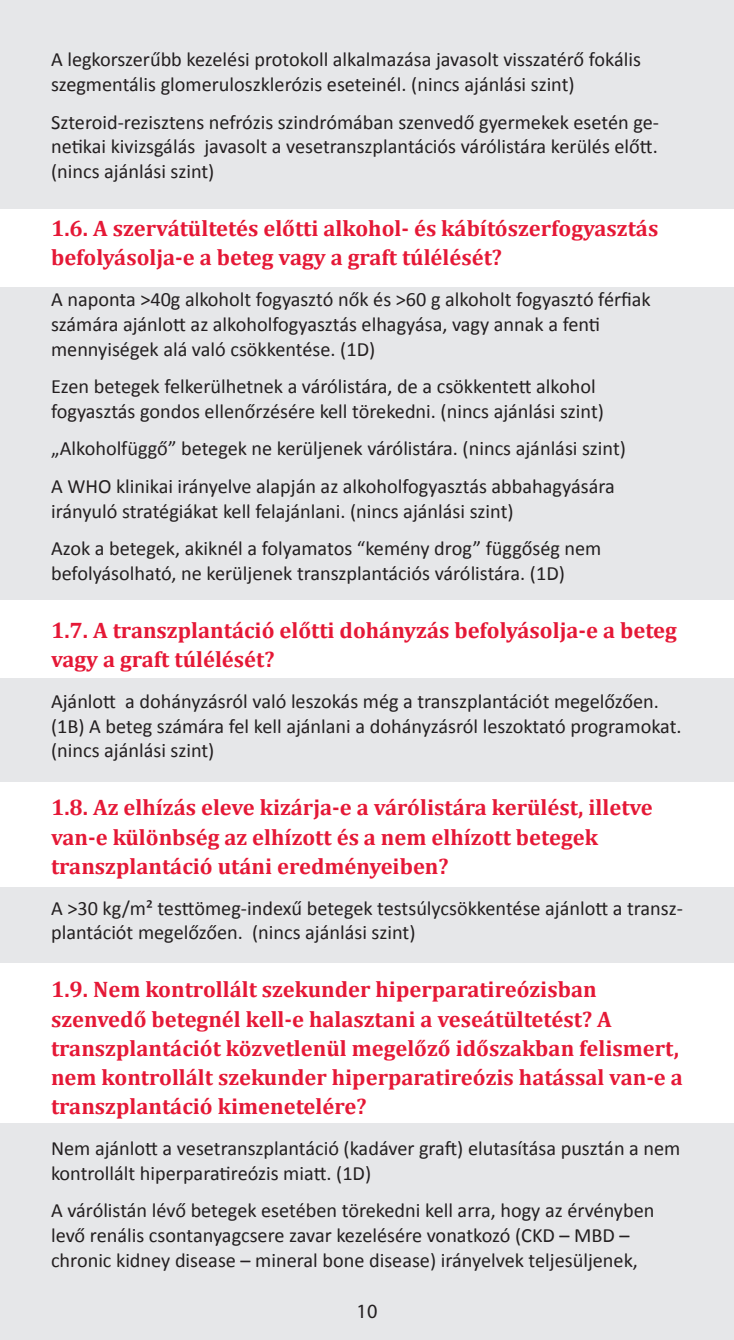
<style>
.page{position:relative;width:734px;height:1340px;background:#fff}
.page>*{position:absolute;margin:0;border:0;box-sizing:border-box;transform-origin:0 0}
.Heading_3{font:700 22.5px/29.2px "Cambria";color:#e51836}
.t1{font:20.25px/24.8px "Calibri";color:#231f20}
.t2{font:20.25px "Myriad Pro";color:#231f20}
</style>
<div class="page">
<div style="left:0;top:0;width:733px;height:1339px;background:#e6e7e9"></div>
<div style="left:0;top:963px;width:733px;height:160px;background:#fff"></div>
<div style="left:0;top:782px;width:733px;height:105px;background:#fff"></div>
<div style="left:0;top:600px;width:733px;height:78px;background:#fff"></div>
<div style="left:0;top:209px;width:733px;height:78px;background:#fff"></div>
<p class="t1" style="left:51px;top:47px;width:591px">A legkorszerűbb kezelési protokoll alkalmazása javasolt visszatérő fokális szegmentális glomeruloszklerózis eseteinél. (nincs ajánlási szint)</p>
<p class="t1" style="left:51px;top:109px;width:609px;text-align:justify">Szteroid-rezisztens nefrózis szindrómában szenvedő gyermekek esetén ge&shy;netikai kivizsgálás javasolt a vesetranszplantációs várólistára kerülés előtt. (nincs ajánlási szint)</p>
<p class="Heading_3" style="left:51px;top:213px;width:608px">1.6. A szervátültetés előtti alkohol- és kábítószerfogyasztás befolyásolja-e a beteg vagy a graft túlélését?</p>
<p class="t1" style="left:51px;top:287px;width:601px">A naponta &gt;40g alkoholt fogyasztó nők és &gt;60 g alkoholt fogyasztó férfiak számára ajánlott az alkoholfogyasztás elhagyása, vagy annak a fenti mennyiségek alá való csökkentése. (1D)</p>
<p class="t1" style="left:51px;top:374px;width:554px">Ezen betegek felkerülhetnek a várólistára, de a csökkentett alkohol fogyasztás gondos ellenőrzésére kell törekedni. (nincs ajánlási szint)</p>
<p class="t1" style="left:51px;top:436px;width:576px">„Alkoholfüggő” betegek ne kerüljenek várólistára. (nincs ajánlási szint)</p>
<p class="t1" style="left:51px;top:474px;width:565px">A WHO klinikai irányelve alapján az alkoholfogyasztás abbahagyására irányuló stratégiákat kell felajánlani. (nincs ajánlási szint)</p>
<p class="t1" style="left:51px;top:536px;width:552px">Azok a betegek, akiknél a folyamatos “kemény drog” függőség nem befolyásolható, ne kerüljenek transzplantációs várólistára. (1D)</p>
<p class="Heading_3" style="left:51px;top:615px;width:627px">1.7. A transzplantáció előtti dohányzás befolyásolja-e a beteg vagy a graft túlélését?</p>
<p class="t1" style="left:51px;top:689px;width:632px">Ajánlott a dohányzásról való leszokás még a transzplantációt megelőzően. (1B) A beteg számára fel kell ajánlani a dohányzásról leszoktató programokat. (nincs ajánlási szint)</p>
<p class="Heading_3" style="left:51px;top:792px;width:603px">1.8. Az elhízás eleve kizárja-e a várólistára kerülést, illetve van-e különbség az elhízott és a nem elhízott betegek transzplantáció utáni eredményeiben?</p>
<p class="t1" style="left:51px;top:895px;width:633px">A &gt;30 kg/m² testtömeg-indexű betegek testsúlycsökkentése ajánlott a transz&shy;plantációt megelőzően. (nincs ajánlási szint)</p>
<p class="Heading_3" style="left:51px;top:974px;width:633px">1.9. Nem kontrollált szekunder hiperparatireózisban szenvedő betegnél kell-e halasztani a veseátültetést? A transzplantációt közvetlenül megelőző időszakban felismert, nem kontrollált szekunder hiperparatireózis hatással van-e a transzplantáció kimenetelére?</p>
<p class="t1" style="left:51px;top:1136px;width:630px">Nem ajánlott a vesetranszplantáció (kadáver graft) elutasítása pusztán a nem kontrollált hiperparatireózis miatt. (1D)</p>
<p class="t1" style="left:51px;top:1198px;width:605px">A várólistán lévő betegek esetében törekedni kell arra, hogy az érvényben levő renális csontanyagcsere zavar kezelésére vonatkozó (CKD – MBD – chronic kidney disease – mineral bone disease) irányelvek teljesüljenek,</p>
<p class="t2" style="left:356px;top:1298px;width:22px">10</p>
</div>
